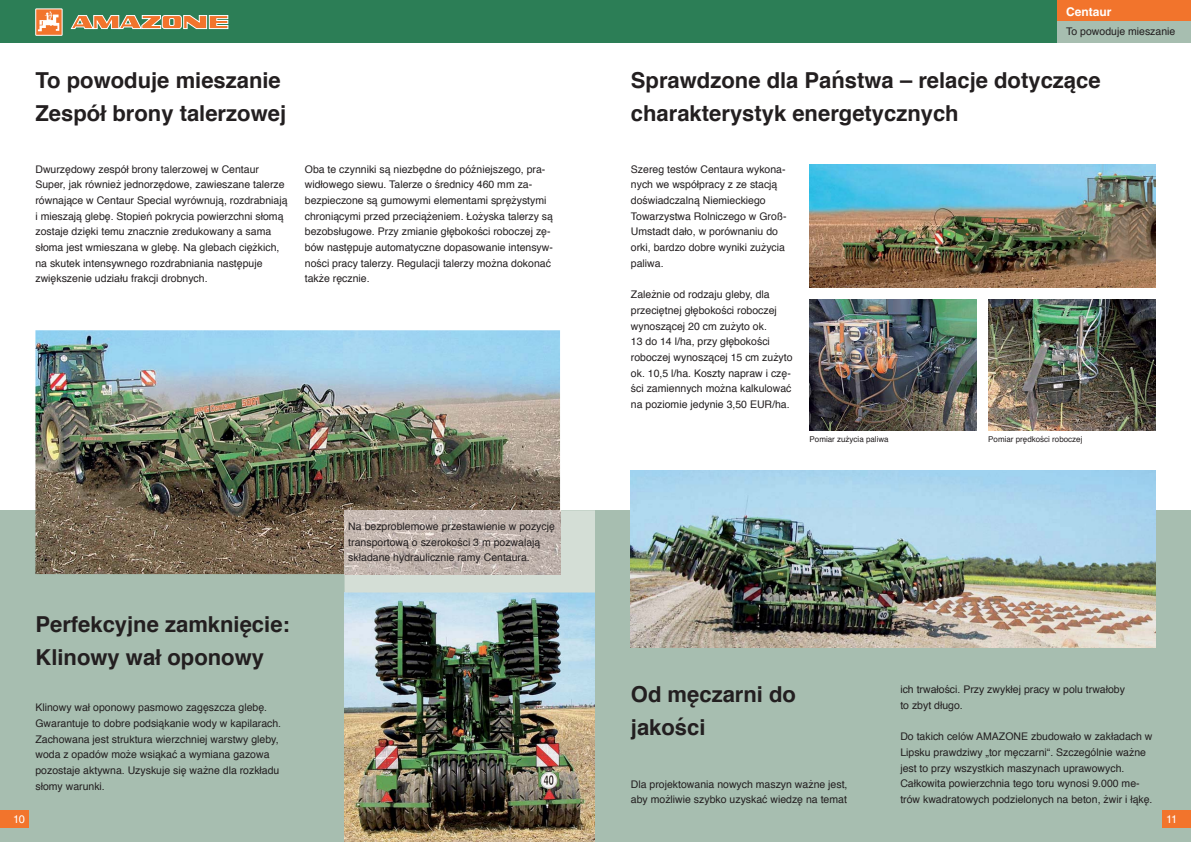
<style>
.page{position:relative;width:1191px;height:842px;background:#fff}
.page>*{position:absolute;margin:0;border:0;box-sizing:border-box;transform-origin:0 0}
.t1{font:700 22px/33px "Helvetica CE";color:#231f20}
.t2{font:700 12px "Helvetica";color:#fff}
.t3{font:11px "Helvetica";color:#fff}
.t4{font:10.5px/15.7px "Helvetica CE";color:#231f20}
.t5{font:8px "Helvetica CE";color:#231f20}
</style>
<div class="page">
<div style="left:0;top:0;width:595px;height:43px;background:#2c7e56"></div>
<svg style="left:70px;top:15px;width:158px;height:14px;background:#ca9c6f"></svg>
<div style="left:36px;top:9px;width:26px;height:26px;background:#f2742c"></div>
<div style="left:35px;top:9px;width:27px;height:27px;border:1px solid #fff"></div>
<svg style="left:38px;top:11px;width:21px;height:20px"></svg>
<div style="left:595px;top:0;width:462px;height:43px;background:#2c7e56"></div>
<div style="left:1057px;top:0;width:134px;height:21px;background:#f2742c"></div>
<div style="left:1057px;top:21px;width:134px;height:22px;background:#a7beb0"></div>
<div style="left:0;top:510px;width:595px;height:332px;background:#a7beb0"></div>
<img style="left:344px;top:593px;width:251px;height:249px">
<img style="left:35px;top:330px;width:525px;height:244px">
<div style="left:344px;top:510px;width:251px;height:82px;background:#d4ded6"></div>
<img style="left:344px;top:592px;width:251px;height:1px">
<img style="left:344px;top:510px;width:216px;height:64px">
<img style="left:809px;top:164px;width:346px;height:124px">
<img style="left:809px;top:299px;width:168px;height:132px">
<img style="left:988px;top:299px;width:167px;height:132px">
<div style="left:0;top:811px;width:28px;height:17px;background:#f2742c"></div>
<div style="left:595px;top:510px;width:596px;height:332px;background:#a7beb0"></div>
<div style="left:1162px;top:811px;width:29px;height:17px;background:#f2742c"></div>
<img style="left:631px;top:471px;width:524px;height:177px">
<p class="t2" style="left:1066px;top:7px;width:47px">Centaur</p>
<h1 class="t1" style="left:35px;top:65px;width:252px">To powoduje mieszanie<br>Zespół brony talerzowej</h1>
<p class="t4" style="left:1066px;top:24px;width:111px">To powoduje mieszanie</p>
<h1 class="t1" style="left:631px;top:65px;width:471px">Sprawdzone dla Państwa – relacje dotyczące charakterystyk energetycznych</h1>
<p class="t4" style="left:305px;top:162px;width:250px">Oba te czynniki są niezbędne do późniejszego, pra&shy;widłowego siewu. Talerze o średnicy 460 mm za&shy;bezpieczone są gumowymi elementami sprężystymi chroniącymi przed przeciążeniem. Łożyska talerzy są bezobsługowe. Przy zmianie głębokości roboczej zę&shy;bów następuje automatyczne dopasowanie intensyw&shy;ności pracy talerzy. Regulacji talerzy można dokonać także ręcznie.</p>
<p class="t4" style="left:35px;top:162px;width:254px">Dwurzędowy zespół brony talerzowej w Centaur Super, jak również jednorzędowe, zawieszane talerze równające w Centaur Special wyrównują, rozdrabniają i mieszają glebę. Stopień pokrycia powierzchni słomą zostaje dzięki temu znacznie zredukowany a sama słoma jest wmieszana w glebę. Na glebach ciężkich, na skutek intensywnego rozdrabniania następuje zwiększenie udziału frakcji drobnych.</p>
<p class="t4" style="left:631px;top:162px;width:157px">Szereg testów Centaura wykona&shy;nych we współpracy z ze stacją doświadczalną Niemieckiego<br>Towarzystwa Rolniczego w Groß-<br>Umstadt dało, w porównaniu do orki, bardzo dobre wyniki zużycia paliwa.</p>
<p class="t4" style="left:631px;top:287px;width:163px">Zależnie od rodzaju gleby, dla przeciętnej głębokości roboczej wynoszącej 20 cm zużyto ok.<br>13 do 14 l/ha, przy głębokości roboczej wynoszącej 15 cm zużyto ok. 10,5 l/ha. Koszty napraw i czę&shy;ści zamiennych można kalkulować na poziomie jedynie 3,50 EUR/ha.</p>
<p class="t5" style="left:809px;top:436px;width:81px">Pomiar zużycia paliwa</p>
<p class="t5" style="left:988px;top:436px;width:96px">Pomiar prędkości roboczej</p>
<h1 class="t1" style="left:35px;top:610px;width:256px">Perfekcyjne zamknięcie:<br>Klinowy wał oponowy</h1>
<p class="t4" style="left:348px;top:519px;width:208px">Na bezproblemowe przestawienie w pozycję transportową o szerokości 3 m pozwalają składane hydraulicznie ramy Centaura.</p>
<p class="t4" style="left:35px;top:700px;width:247px">Klinowy wał oponowy pasmowo zagęszcza glebę.<br>Gwarantuje to dobre podsiąkanie wody w kapilarach.<br>Zachowana jest struktura wierzchniej warstwy gleby, woda z opadów może wsiąkać a wymiana gazowa pozostaje aktywna. Uzyskuje się ważne dla rozkładu słomy warunki.</p>
<h1 class="t1" style="left:631px;top:680px;width:167px">Od męczarni do jakości</h1>
<p class="t4" style="left:631px;top:777px;width:218px">Dla projektowania nowych maszyn ważne jest, aby możliwie szybko uzyskać wiedzę na temat</p>
<p class="t4" style="left:900px;top:682px;width:226px">ich trwałości. Przy zwykłej pracy w polu trwałoby to zbyt długo.</p>
<p class="t4" style="left:900px;top:730px;width:254px">Do takich celów AMAZONE zbudowało w zakładach w Lipsku prawdziwy „tor męczarni“. Szczególnie ważne jest to przy wszystkich maszynach uprawowych.<br>Całkowita powierzchnia tego toru wynosi 9.000 me&shy;trów kwadratowych podzielonych na beton, żwir i łąkę.</p>
<p class="t3" style="left:13px;top:815px;width:13px">10</p>
<p class="t3" style="left:1166px;top:815px;width:13px">11</p>
</div>
